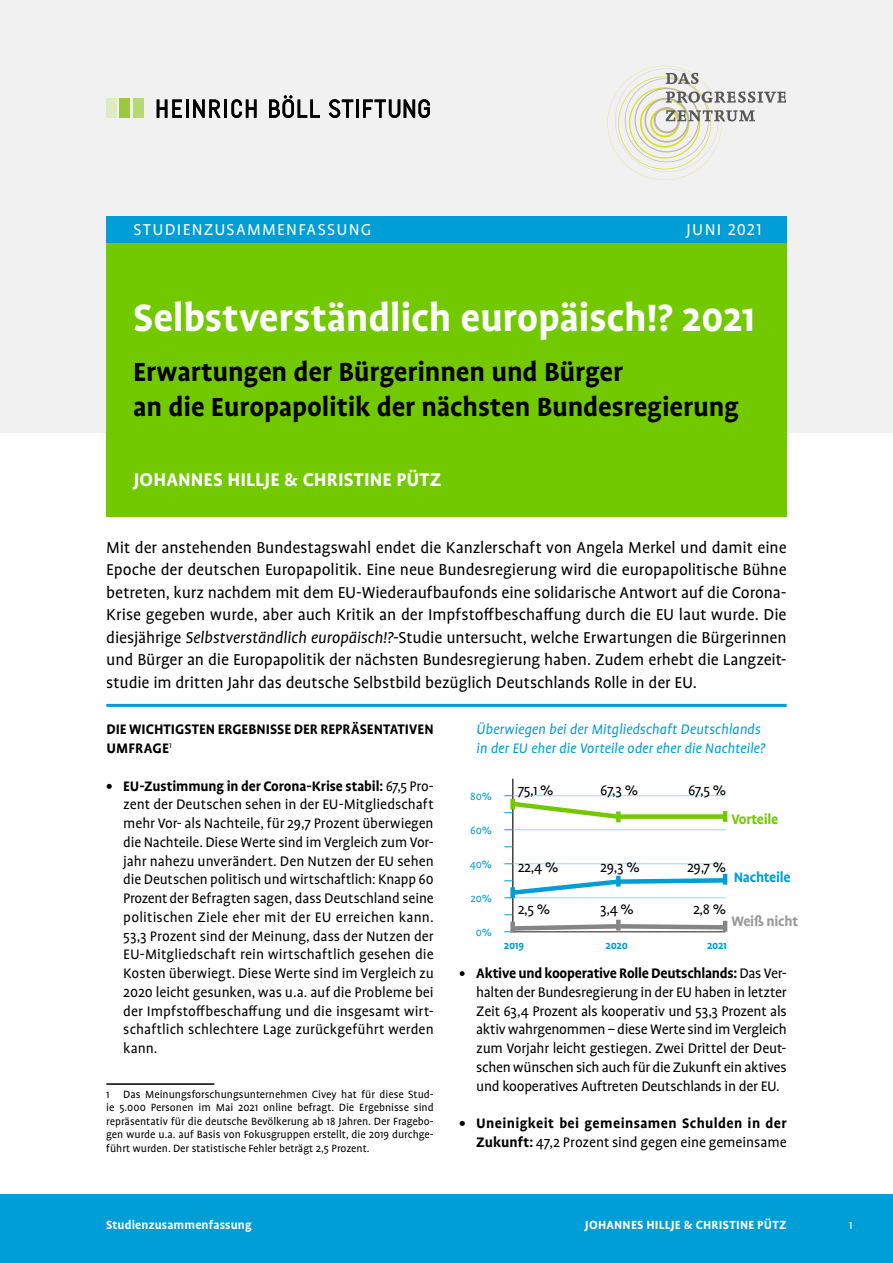
<style>
.page{position:relative;width:893px;height:1263px;background:#fff}
.page>*{position:absolute;margin:0;border:0;box-sizing:border-box;transform-origin:0 0}
.t1{font:700 43.5px "Profile Pro";letter-spacing:-.01em;color:#fff}
.t2{font:700 30px/34.5px "Profile Pro";letter-spacing:-.005em;color:#000}
.t3{font:700 21px "Profile Pro";letter-spacing:.005em;color:#fff}
.t4{font:18px/22.5px "Profile Pro";letter-spacing:-.01em;color:#000;text-align:justify}
.t5{font:18px "Profile Pro";letter-spacing:.07em;color:#fff}
.t6{font:15.75px/18.8px "Profile Pro";letter-spacing:-.005em;color:#000;text-align:justify}
.t7{font:700 15.75px/18.8px "Profile Pro";letter-spacing:.01em;color:#000}
.t8{font:italic 15.75px/18.8px "Profile Pro";letter-spacing:-.005em;color:#009ed6}
.t9{font:700 15.75px "Profile Pro";letter-spacing:-.02em;color:#009ed6}
.t10{font:700 15.75px "Profile Pro";letter-spacing:-.02em;color:#999}
.t11{font:700 15.75px "Profile Pro";letter-spacing:-.02em;color:#73c900}
.t12{font:700 13.5px "Profile Pro";letter-spacing:.015em;color:#fff}
.t13{font:13.5px "Profile Pro";color:#fff}
.t14{font:12px/13.5px "Profile Pro";color:#000;text-align:justify}
.t15{font:12px "Profile Pro";color:#009ed6}
.t16{font:700 12px "Profile Pro";letter-spacing:-.02em;color:#009ed6}
.s1{font-style:italic}
.s2{font-weight:700}
.s3{font-weight:700;font-size:15px}
.s4{font-weight:400}
</style>
<div class="page">
<div style="left:0;top:1195px;width:893px;height:68px;background:#009ed6"></div>
<div style="left:0;top:0;width:893px;height:432px;background:#f1f1f1"></div>
<div style="left:106px;top:216px;width:681px;height:27px;background:#009ed6"></div>
<div style="left:106px;top:243px;width:681px;height:273px;background:#73c900"></div>
<div style="left:133px;top:99px;width:10px;height:19px;background:#b7d776"></div>
<div style="left:120px;top:99px;width:10px;height:19px;background:#9aca3c"></div>
<div style="left:106px;top:99px;width:11px;height:19px;background:#deecc1"></div>
<svg style="left:157px;top:100px;width:64px;height:18px"></svg>
<hr style="left:224px;top:100px;width:3px;height:18px;background:#000">
<svg style="left:231px;top:99px;width:25px;height:19px"></svg>
<svg style="left:269px;top:95px;width:51px;height:23px"></svg>
<svg style="left:329px;top:99px;width:24px;height:19px"></svg>
<hr style="left:356px;top:100px;width:3px;height:18px;background:#000">
<svg style="left:363px;top:99px;width:67px;height:19px"></svg>
<svg style="left:607px;top:65px;width:179px;height:115px"></svg>
<hr style="left:106px;top:704px;width:681px;height:3px;background:#009ed6">
<hr style="left:106px;top:1083px;width:108px;height:2px;background:#000">
<svg style="left:504px;top:779px;width:224px;height:154px"></svg>
<div style="left:510px;top:799px;width:5px;height:10px;background:#73c900"></div>
<div style="left:510px;top:887px;width:5px;height:11px;background:#009ed6"></div>
<div style="left:510px;top:922px;width:5px;height:10px;background:#858585"></div>
<div style="left:616px;top:876px;width:5px;height:10px;background:#009ed6"></div>
<div style="left:616px;top:920px;width:5px;height:10px;background:#858585"></div>
<hr style="left:723px;top:874px;width:4px;height:11px;background:#009ed6">
<hr style="left:723px;top:921px;width:4px;height:10px;background:#858585">
<div style="left:616px;top:811px;width:5px;height:11px;background:#73c900"></div>
<svg style="left:723px;top:811px;width:4px;height:11px"></svg>
<p class="t5" style="left:133px;top:220px;width:239px">STUDIENZUSAMMENFASSUNG</p>
<p class="t5" style="left:686px;top:220px;width:77px">JUNI 2021</p>
<h1 class="t1" style="left:133px;top:292px;width:624px">Selbstverständlich europäisch!? 2021</h1>
<h2 class="t2" style="left:133px;top:355px;width:607px">Erwartungen der Bürgerinnen und Bürger<br>an die Europapolitik der nächsten Bundesregierung</h2>
<h3 class="t3" style="left:133px;top:467px;width:309px">JOHANNES HILLJE &amp; CHRISTINE PÜTZ</h3>
<p class="t4" style="left:106px;top:536px;width:682px">Mit der anstehenden Bundestagswahl endet die Kanzlerschaft von Angela Merkel und damit eine Epoche der deutschen Europapolitik. Eine neue Bundesregierung wird die europapolitische Bühne betreten, kurz nachdem mit dem EU-Wiederaufbaufonds eine solidarische Antwort auf die Corona-Krise gegeben wurde, aber auch Kritik an der Impfstoffbeschaffung durch die EU laut wurde. Die diesjährige <span class="s1">Selbstverständlich europäisch!?</span>-Studie untersucht, welche Erwartungen die Bürgerinnen und Bürger an die Europapolitik der nächsten Bundesregierung haben. Zudem erhebt die Langzeit&shy;studie im dritten Jahr das deutsche Selbstbild bezüglich Deutschlands Rolle in der EU.</p>
<p class="t7" style="left:106px;top:720px;width:329px">DIE WICHTIGSTEN ERGEBNISSE DER REPRÄSENTATIVEN<br>UMFRAGE<sup>1</sup></p>
<p class="t6" style="left:123px;top:777px;width:312px;text-indent:-17px"><span class="s2">• EU-Zustimmung in der Corona-Krise stabil:</span> 67,5 Pro&shy;zent der Deutschen sehen in der EU-Mitgliedschaft mehr Vor- als Nachteile, für 29,7 Prozent überwiegen die Nachteile. Diese Werte sind im Vergleich zum Vor&shy;jahr nahezu unverändert. Den Nutzen der EU sehen die Deutschen politisch und wirtschaftlich: Knapp 60<br>Prozent der Befragten sagen, dass Deutschland seine politischen Ziele eher mit der EU erreichen kann.<br>53,3 Prozent sind der Meinung, dass der Nutzen der EU-Mitgliedschaft rein wirtschaftlich gesehen die Kosten überwiegt. Diese Werte sind im Vergleich zu 2020 leicht gesunken, was u.a. auf die Probleme bei der Impfstoffbeschaffung und die insgesamt wirt&shy;schaftlich schlechtere Lage zurückgeführt werden kann.</p>
<p class="t14" style="left:106px;top:1087px;width:329px">1 Das Meinungsforschungsunternehmen Civey hat für diese Stud&shy;ie 5.000 Personen im Mai 2021 online befragt. Die Ergebnisse sind repräsentativ für die deutsche Bevölkerung ab 18 Jahren. Der Fragebo&shy;gen wurde u.a. auf Basis von Fokusgruppen erstellt, die 2019 durchge&shy;führt wurden. Der statistische Fehler beträgt 2,5 Prozent.</p>
<p class="t8" style="left:476px;top:721px;width:290px">Überwiegen bei der Mitgliedschaft Deutschlands in der EU eher die Vorteile oder eher die Nachteile?</p>
<p class="t6" style="left:600px;top:782px;width:39px">67,3 %</p>
<p class="t6" style="left:688px;top:782px;width:40px">67,5 %</p>
<p class="t6" style="left:518px;top:782px;width:37px">75,1 %</p>
<p class="t15" style="left:470px;top:789px;width:23px">80%</p>
<p class="t15" style="left:470px;top:823px;width:23px">60%</p>
<p class="t15" style="left:470px;top:857px;width:24px">40%</p>
<p class="t15" style="left:470px;top:891px;width:23px">20%</p>
<p class="t15" style="left:476px;top:925px;width:18px">0%</p>
<p class="t11" style="left:731px;top:809px;width:48px">Vorteile</p>
<p class="t6" style="left:518px;top:859px;width:42px">22,4 %</p>
<p class="t6" style="left:600px;top:859px;width:41px">29,3 %</p>
<p class="t6" style="left:687px;top:859px;width:41px">29,7 %</p>
<p class="t9" style="left:734px;top:868px;width:58px">Nachteile</p>
<p class="t10" style="left:731px;top:912px;width:68px">Weiß nicht</p>
<p class="t6" style="left:518px;top:901px;width:34px">2,5 %</p>
<p class="t6" style="left:600px;top:901px;width:35px">3,4 %</p>
<p class="t6" style="left:693px;top:901px;width:35px">2,8 %</p>
<p class="t16" style="left:504px;top:938px;width:22px">2019</p>
<p class="t16" style="left:606px;top:938px;width:24px">2020</p>
<p class="t16" style="left:707px;top:938px;width:21px">2021</p>
<p class="t6" style="left:476px;top:964px;width:312px;text-indent:-17px"><span class="s3">•</span> <span class="s2">Aktive und kooperative Rolle Deutschlands:</span> Das Ver&shy;halten der Bundesregierung in der EU haben in letzter Zeit 63,4 Prozent als kooperativ und 53,3 Prozent als aktiv wahrgenommen – diese Werte sind im Vergleich zum Vorjahr leicht gestiegen. Zwei Drittel der Deut&shy;schen wünschen sich auch für die Zukunft ein aktives und kooperatives Auftreten Deutschlands in der EU.</p>
<p class="t7" style="left:459px;top:1114px;width:329px;text-align:right">• Uneinigkeit bei gemeinsamen Schulden in der<br>Zukunft: <span class="s4">47,2 Prozent sind gegen eine gemeinsame</span></p>
<p class="t12" style="left:106px;top:1217px;width:147px">Studienzusammenfassung</p>
<p class="t12" style="left:585px;top:1217px;width:203px">JOHANNES HILLJE &amp; CHRISTINE PÜTZ</p>
<p class="t13" style="left:849px;top:1217px;width:5px">1</p>
</div>
